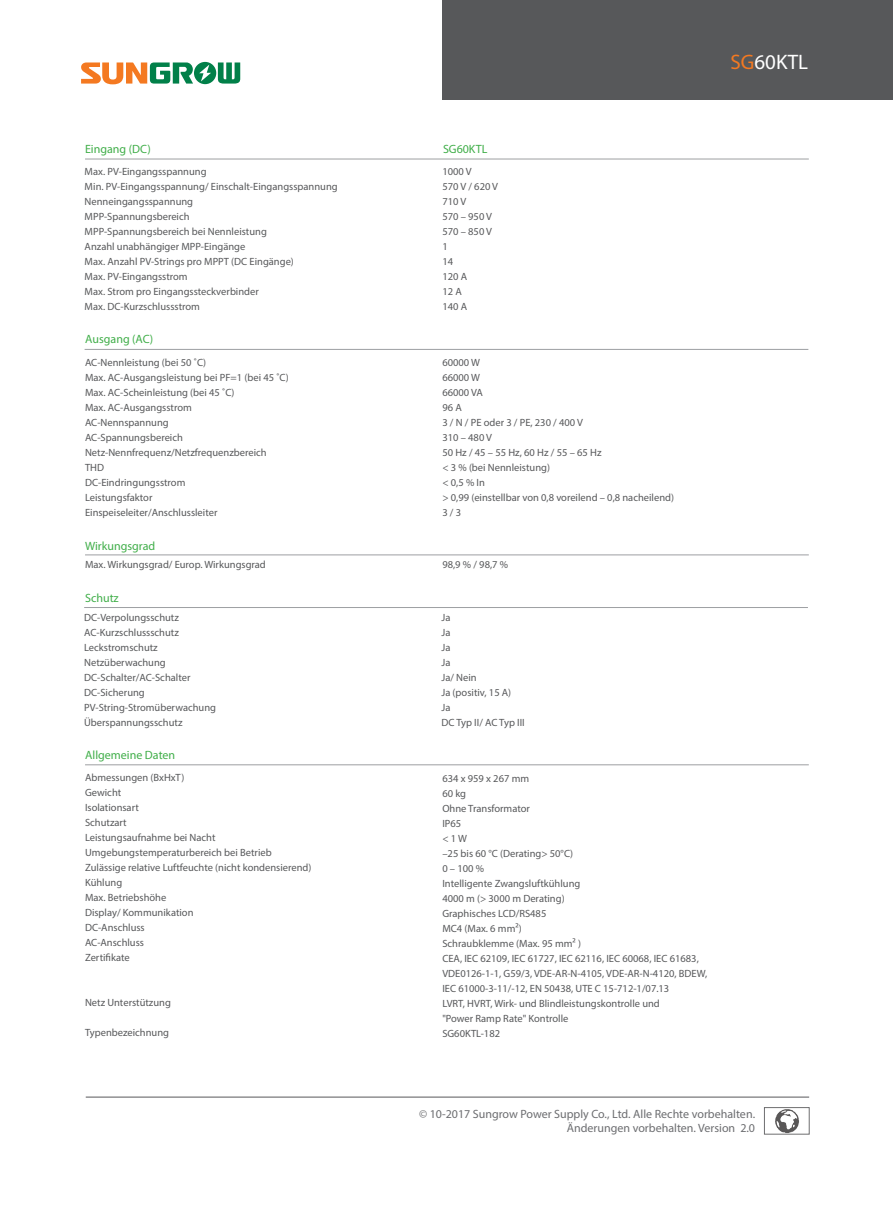
<style>
.page{position:relative;width:893px;height:1212px;background:#fff}
.page>*{position:absolute;margin:0;border:0;box-sizing:border-box;transform-origin:0 0}
.t1{font:21px "Myriad Pro";color:#fff}
.t2{font:12px "Myriad Pro";color:#6c6d70}
.t3{font:12px "Myriad Pro";color:#40ae49}
.t4{font:10.5px "Myriad Pro";color:#57585a}
.s1{color:#f47921}
</style>
<div class="page">
<div style="left:442px;top:0;width:451px;height:100px;background:#57585a"></div>
<svg style="left:81px;top:62px;width:159px;height:22px"></svg>
<hr style="left:86px;top:1097px;width:723px;height:1px;background:#57585a">
<hr style="left:85px;top:159px;width:724px;height:1px;background:#9d9fa2">
<hr style="left:85px;top:764px;width:724px;height:1px;background:#9d9fa2">
<hr style="left:85px;top:349px;width:723px;height:1px;background:#9d9fa2">
<hr style="left:85px;top:555px;width:724px;height:1px;background:#9d9fa2">
<hr style="left:84px;top:607px;width:724px;height:1px;background:#9d9fa2">
<img style="left:775px;top:1109px;width:24px;height:23px">
<div style="left:764px;top:1107px;width:45px;height:27px;border:1px solid #6e6e70"></div>
<p class="t1" style="left:730px;top:49px;width:79px"><span class="s1">SG</span>60KTL</p>
<p class="t3" style="left:85px;top:142px;width:67px">Eingang (DC)</p>
<p class="t4" style="left:85px;top:165px;width:123px">Max. PV-Eingangsspannung</p>
<p class="t4" style="left:85px;top:180px;width:255px">Min. PV-Eingangsspannung/ Einschalt-Eingangsspannung</p>
<p class="t4" style="left:85px;top:195px;width:110px">Nenneingangsspannung</p>
<p class="t4" style="left:85px;top:210px;width:106px">MPP-Spannungsbereich</p>
<p class="t4" style="left:85px;top:225px;width:184px">MPP-Spannungsbereich bei Nennleistung</p>
<p class="t4" style="left:85px;top:240px;width:162px">Anzahl unabhängiger MPP-Eingänge</p>
<p class="t4" style="left:85px;top:255px;width:211px">Max. Anzahl PV-Strings pro MPPT (DC Eingänge)</p>
<p class="t4" style="left:85px;top:270px;width:105px">Max. PV-Eingangsstrom</p>
<p class="t4" style="left:85px;top:285px;width:176px">Max. Strom pro Eingangssteckverbinder</p>
<p class="t4" style="left:85px;top:300px;width:117px">Max. DC-Kurzschlussstrom</p>
<p class="t3" style="left:85px;top:332px;width:69px">Ausgang (AC)</p>
<p class="t4" style="left:85px;top:356px;width:123px">AC-Nennleistung (bei 50 ˚C)</p>
<p class="t4" style="left:85px;top:371px;width:205px">Max. AC-Ausgangsleistung bei PF=1 (bei 45 ˚C)</p>
<p class="t4" style="left:85px;top:386px;width:151px">Max. AC-Scheinleistung (bei 45 ˚C)</p>
<p class="t4" style="left:85px;top:401px;width:108px">Max. AC-Ausgangsstrom</p>
<p class="t4" style="left:85px;top:416px;width:85px">AC-Nennspannung</p>
<p class="t4" style="left:85px;top:431px;width:99px">AC-Spannungsbereich</p>
<p class="t4" style="left:85px;top:446px;width:183px">Netz-Nennfrequenz/Netzfrequenzbereich</p>
<p class="t4" style="left:85px;top:461px;width:21px">THD</p>
<p class="t4" style="left:85px;top:476px;width:102px">DC-Eindringungsstrom</p>
<p class="t4" style="left:85px;top:491px;width:69px">Leistungsfaktor</p>
<p class="t4" style="left:85px;top:506px;width:134px">Einspeiseleiter/Anschlussleiter</p>
<p class="t3" style="left:443px;top:142px;width:46px">SG60KTL</p>
<p class="t4" style="left:442px;top:165px;width:31px">1000 V</p>
<p class="t4" style="left:442px;top:180px;width:57px">570 V / 620 V</p>
<p class="t4" style="left:442px;top:195px;width:25px">710 V</p>
<p class="t4" style="left:442px;top:210px;width:51px">570 – 950 V</p>
<p class="t4" style="left:442px;top:225px;width:51px">570 – 850 V</p>
<p class="t4" style="left:442px;top:240px;width:7px">1</p>
<p class="t4" style="left:442px;top:255px;width:12px">14</p>
<p class="t4" style="left:442px;top:270px;width:26px">120 A</p>
<p class="t4" style="left:442px;top:285px;width:21px">12 A</p>
<p class="t4" style="left:442px;top:300px;width:26px">140 A</p>
<p class="t4" style="left:442px;top:356px;width:39px">60000 W</p>
<p class="t4" style="left:442px;top:371px;width:39px">66000 W</p>
<p class="t4" style="left:442px;top:386px;width:42px">66000 VA</p>
<p class="t4" style="left:442px;top:401px;width:21px">96 A</p>
<p class="t4" style="left:442px;top:416px;width:142px">3 / N / PE oder 3 / PE, 230 / 400 V</p>
<p class="t4" style="left:442px;top:431px;width:51px">310 – 480 V</p>
<p class="t4" style="left:442px;top:446px;width:161px">50 Hz / 45 – 55 Hz, 60 Hz / 55 – 65 Hz</p>
<p class="t4" style="left:442px;top:461px;width:109px">&lt; 3 % (bei Nennleistung)</p>
<p class="t4" style="left:442px;top:476px;width:44px">&lt; 0,5 % In</p>
<p class="t4" style="left:442px;top:491px;width:233px">&gt; 0,99 (einstellbar von 0,8 voreilend – 0,8 nacheilend)</p>
<p class="t4" style="left:442px;top:506px;width:20px">3 / 3</p>
<p class="t3" style="left:85px;top:538px;width:72px">Wirkungsgrad</p>
<p class="t4" style="left:85px;top:558px;width:182px">Max. Wirkungsgrad/ Europ. Wirkungsgrad</p>
<p class="t4" style="left:442px;top:558px;width:67px">98,9 % / 98,7 %</p>
<p class="t3" style="left:85px;top:591px;width:35px">Schutz</p>
<p class="t4" style="left:84px;top:611px;width:96px">DC-Verpolungsschutz</p>
<p class="t4" style="left:84px;top:626px;width:96px">AC-Kurzschlussschutz</p>
<p class="t4" style="left:84px;top:641px;width:75px">Leckstromschutz</p>
<p class="t4" style="left:84px;top:656px;width:83px">Netzüberwachung</p>
<p class="t4" style="left:84px;top:671px;width:108px">DC-Schalter/AC-Schalter</p>
<p class="t4" style="left:84px;top:686px;width:62px">DC-Sicherung</p>
<p class="t4" style="left:84px;top:701px;width:133px">PV-String-Stromüberwachung</p>
<p class="t4" style="left:84px;top:716px;width:100px">Überspannungsschutz</p>
<p class="t4" style="left:441px;top:611px;width:10px">Ja</p>
<p class="t4" style="left:441px;top:626px;width:10px">Ja</p>
<p class="t4" style="left:441px;top:641px;width:10px">Ja</p>
<p class="t4" style="left:441px;top:656px;width:10px">Ja</p>
<p class="t4" style="left:441px;top:671px;width:37px">Ja/ Nein</p>
<p class="t4" style="left:441px;top:686px;width:71px">Ja (positiv, 15 A)</p>
<p class="t4" style="left:441px;top:701px;width:10px">Ja</p>
<p class="t4" style="left:441px;top:716px;width:85px">DC Typ II/ AC Typ III</p>
<p class="t3" style="left:85px;top:748px;width:92px">Allgemeine Daten</p>
<p class="t4" style="left:85px;top:770px;width:101px">Abmessungen (BxHxT)</p>
<p class="t4" style="left:85px;top:785px;width:38px">Gewicht</p>
<p class="t4" style="left:85px;top:800px;width:55px">Isolationsart</p>
<p class="t4" style="left:85px;top:815px;width:43px">Schutzart</p>
<p class="t4" style="left:85px;top:830px;width:132px">Leistungsaufnahme bei Nacht</p>
<p class="t4" style="left:85px;top:845px;width:188px">Umgebungstemperaturbereich bei Betrieb</p>
<p class="t4" style="left:85px;top:860px;width:228px">Zulässige relative Luftfeuchte (nicht kondensierend)</p>
<p class="t4" style="left:85px;top:875px;width:39px">Kühlung</p>
<p class="t4" style="left:85px;top:890px;width:83px">Max. Betriebshöhe</p>
<p class="t4" style="left:85px;top:905px;width:110px">Display/ Kommunikation</p>
<p class="t4" style="left:85px;top:920px;width:61px">DC-Anschluss</p>
<p class="t4" style="left:85px;top:935px;width:61px">AC-Anschluss</p>
<p class="t4" style="left:85px;top:950px;width:46px">Zertifikate</p>
<p class="t4" style="left:85px;top:995px;width:87px">Netz Unterstützung</p>
<p class="t4" style="left:85px;top:1025px;width:86px">Typenbezeichnung</p>
<p class="t4" style="left:442px;top:772px;width:88px">634 x 959 x 267 mm</p>
<p class="t4" style="left:442px;top:787px;width:25px">60 kg</p>
<p class="t4" style="left:442px;top:802px;width:89px">Ohne Transformator</p>
<p class="t4" style="left:442px;top:817px;width:20px">IP65</p>
<p class="t4" style="left:442px;top:832px;width:26px">&lt; 1 W</p>
<p class="t4" style="left:442px;top:847px;width:132px">–25 bis 60 °C (Derating&gt; 50°C)</p>
<p class="t4" style="left:442px;top:862px;width:43px">0 – 100 %</p>
<p class="t4" style="left:442px;top:877px;width:140px">Intelligente Zwangsluftkühlung</p>
<p class="t4" style="left:442px;top:892px;width:124px">4000 m (&gt; 3000 m Derating)</p>
<p class="t4" style="left:442px;top:907px;width:106px">Graphisches LCD/RS485</p>
<p class="t4" style="left:442px;top:922px;width:81px">MC4 (Max. 6 mm²)</p>
<p class="t4" style="left:442px;top:937px;width:140px">Schraubklemme (Max. 95 mm² )</p>
<p class="t4" style="left:442px;top:952px;width:258px">CEA, IEC 62109, IEC 61727, IEC 62116, IEC 60068, IEC 61683,</p>
<p class="t4" style="left:442px;top:967px;width:266px">VDE0126-1-1, G59/3, VDE-AR-N-4105, VDE-AR-N-4120, BDEW,</p>
<p class="t4" style="left:442px;top:982px;width:228px">IEC 61000-3-11/-12, EN 50438, UTE C 15-712-1/07.13</p>
<p class="t4" style="left:442px;top:997px;width:219px">LVRT, HVRT, Wirk- und Blindleistungskontrolle und</p>
<p class="t4" style="left:442px;top:1012px;width:128px">"Power Ramp Rate" Kontrolle</p>
<p class="t4" style="left:442px;top:1027px;width:59px">SG60KTL-182</p>
<p class="t2" style="left:419px;top:1106px;width:338px">© 10-2017 Sungrow Power Supply Co., Ltd. Alle Rechte vorbehalten.</p>
<p class="t2" style="left:567px;top:1120px;width:190px">Änderungen vorbehalten. Version 2.0</p>
</div>
